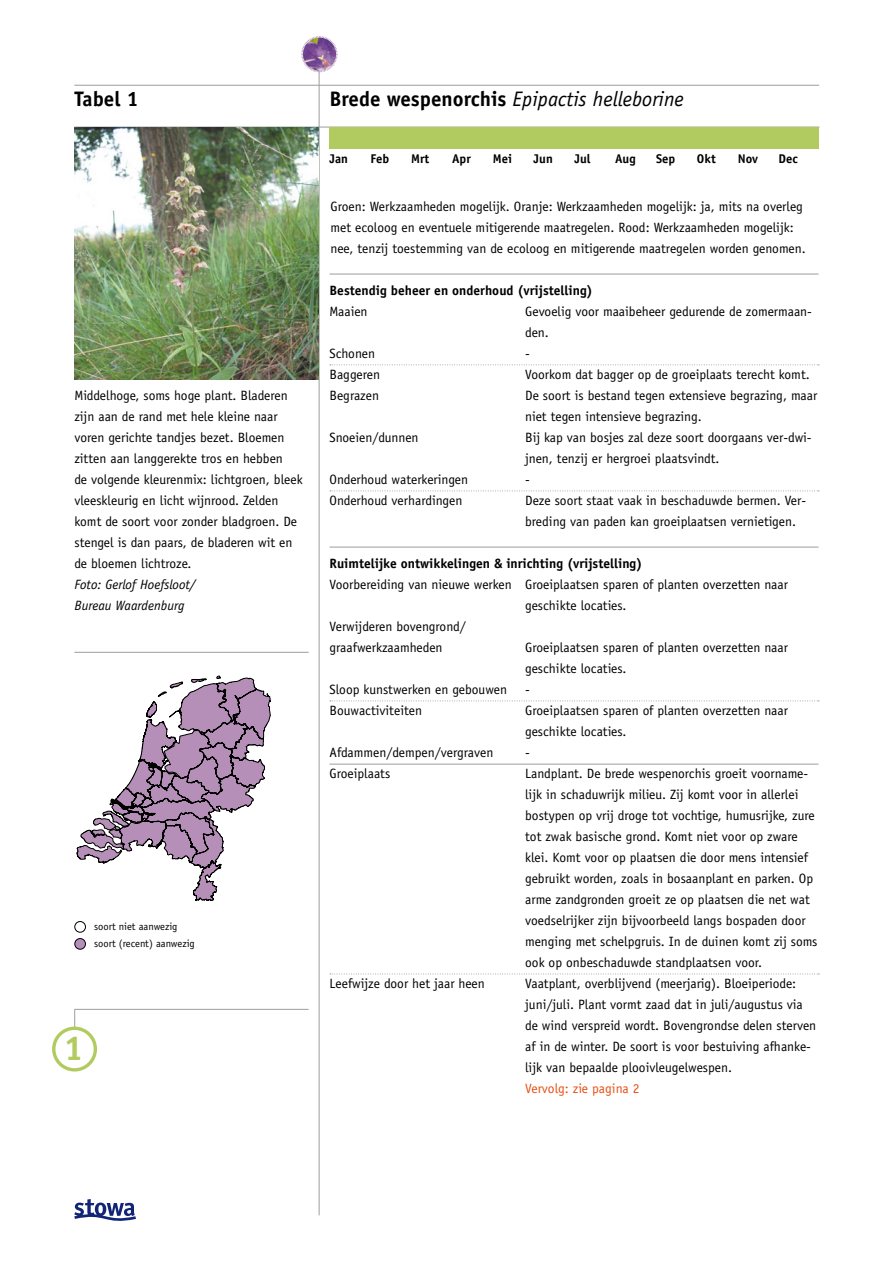
<style>
.page{position:relative;width:893px;height:1263px;background:#fff}
.page>*{position:absolute;margin:0;border:0;box-sizing:border-box;transform-origin:0 0}
.t1{font:700 34.8px "Officina Sans";color:#b2cb61}
.t2{font:italic 21px "Officina Sans";color:#000}
.t3{font:700 21px "Officina Sans";color:#000}
.t4{font:13.5px/21px "Officina Sans";color:#000}
.t5{font:700 13.5px "Officina Sans";color:#000}
.t6{font:italic 13.5px/21px "Officina Sans";color:#000}
.t7{font:13.5px "Officina Sans";color:#e74e13}
.t8{font:700 12.6px "Officina Sans";color:#000}
.t9{font:10.5px/17px "Officina Sans";color:#000}
.s1{font-weight:700;font-style:normal}
</style>
<div class="page">
<svg style="left:74px;top:1009px;width:1px;height:17px"></svg>
<hr style="left:75px;top:1009px;width:234px;height:1px;background:#9c9d9f">
<hr style="left:74px;top:85px;width:745px;height:1px;background:#9c9d9f">
<hr style="left:319px;top:70px;width:1px;height:1145px;background:#9c9d9f">
<hr style="left:74px;top:127px;width:745px;height:1px;background:#9c9d9f">
<hr style="left:74px;top:652px;width:235px;height:1px;background:#9c9d9f">
<div style="left:301px;top:36px;width:36px;height:36px;border:2px dashed #b58fb8;border-radius:50%"></div>
<img style="left:303px;top:38px;width:33px;height:33px;border-radius:50%">
<div style="left:52px;top:1026px;width:45px;height:45px;border:3px solid #b2cb61;border-radius:50%"></div>
<div style="left:74px;top:921px;width:12px;height:11px;border:1px solid #000;border-radius:50%"></div>
<div style="left:75px;top:938px;width:10px;height:11px;background:#b58fb8;border-radius:50%"></div>
<div style="left:74px;top:938px;width:12px;height:11px;border:1px solid #000;border-radius:50%"></div>
<div style="left:330px;top:127px;width:489px;height:21px;background:#b2cb61"></div>
<hr style="left:330px;top:274px;width:489px;height:1px;background:#9c9d9f">
<svg style="left:330px;top:364px;width:489px;height:1px"></svg>
<svg style="left:330px;top:490px;width:489px;height:1px"></svg>
<hr style="left:330px;top:547px;width:489px;height:1px;background:#9c9d9f">
<svg style="left:330px;top:700px;width:489px;height:1px"></svg>
<hr style="left:330px;top:764px;width:489px;height:1px;background:#9c9d9f">
<svg style="left:330px;top:973px;width:489px;height:1px"></svg>
<svg style="left:77px;top:676px;width:194px;height:225px"></svg>
<svg style="left:74px;top:1199px;width:62px;height:22px"></svg>
<img style="left:74px;top:127px;width:245px;height:252px">
<h2 class="t3" style="left:74px;top:86px;width:66px">Tabel 1</h2>
<p class="t4" style="left:74px;top:385px;width:230px">Middelhoge, soms hoge plant. Bladeren zijn aan de rand met hele kleine naar voren gerichte tandjes bezet. Bloemen zitten aan langgerekte tros en hebben<br>de volgende kleurenmix: lichtgroen, bleek vleeskleurig en licht wijnrood. Zelden komt de soort voor zonder bladgroen. De stengel is dan paars, de bladeren wit en de bloemen lichtroze.</p>
<p class="t6" style="left:74px;top:574px;width:123px">Foto: Gerlof Hoefsloot/<br>Bureau Waardenburg</p>
<p class="t9" style="left:94px;top:918px;width:102px">soort niet aanwezig soort (recent) aanwezig</p>
<h1 class="t1" style="left:64px;top:1027px;width:21px">1</h1>
<h2 class="t2" style="left:330px;top:87px;width:356px"><span class="s1">Brede wespenorchis</span> Epipactis helleborine</h2>
<p class="t8" style="left:330px;top:151px;width:20px">Jan</p>
<p class="t8" style="left:370px;top:151px;width:20px">Feb</p>
<p class="t8" style="left:411px;top:151px;width:20px">Mrt</p>
<p class="t8" style="left:452px;top:151px;width:20px">Apr</p>
<p class="t8" style="left:493px;top:151px;width:21px">Mei</p>
<p class="t8" style="left:534px;top:151px;width:21px">Jun</p>
<p class="t8" style="left:574px;top:151px;width:18px">Jul</p>
<p class="t8" style="left:615px;top:151px;width:22px">Aug</p>
<p class="t8" style="left:656px;top:151px;width:21px">Sep</p>
<p class="t8" style="left:697px;top:151px;width:20px">Okt</p>
<p class="t8" style="left:738px;top:151px;width:22px">Nov</p>
<p class="t8" style="left:778px;top:151px;width:21px">Dec</p>
<p class="t4" style="left:331px;top:196px;width:477px">Groen: Werkzaamheden mogelijk. Oranje: Werkzaamheden mogelijk: ja, mits na overleg met ecoloog en eventuele mitigerende maatregelen. Rood: Werkzaamheden mogelijk: nee, tenzij toestemming van de ecoloog en mitigerende maatregelen worden genomen.</p>
<p class="t5" style="left:330px;top:282px;width:265px">Bestendig beheer en onderhoud (vrijstelling)</p>
<p class="t4" style="left:330px;top:301px;width:40px">Maaien</p>
<p class="t4" style="left:525px;top:301px;width:288px">Gevoelig voor maaibeheer gedurende de zomermaan&shy;den.</p>
<p class="t4" style="left:330px;top:343px;width:47px">Schonen</p>
<p class="t4" style="left:525px;top:343px;width:6px">-</p>
<p class="t4" style="left:330px;top:364px;width:52px">Baggeren</p>
<p class="t4" style="left:525px;top:364px;width:286px">Voorkom dat bagger op de groeiplaats terecht komt.</p>
<p class="t4" style="left:330px;top:385px;width:51px">Begrazen</p>
<p class="t4" style="left:525px;top:385px;width:294px">De soort is bestand tegen extensieve begrazing, maar niet tegen intensieve begrazing.</p>
<p class="t4" style="left:330px;top:427px;width:91px">Snoeien/dunnen</p>
<p class="t4" style="left:525px;top:427px;width:288px">Bij kap van bosjes zal deze soort doorgaans ver-dwi&shy;jnen, tenzij er hergroei plaatsvindt.</p>
<p class="t4" style="left:330px;top:469px;width:140px">Onderhoud waterkeringen</p>
<p class="t4" style="left:525px;top:469px;width:6px">-</p>
<p class="t4" style="left:330px;top:490px;width:134px">Onderhoud verhardingen</p>
<p class="t4" style="left:525px;top:490px;width:283px">Deze soort staat vaak in beschaduwde bermen. Ver&shy;breding van paden kan groeiplaatsen vernietigen.</p>
<p class="t5" style="left:330px;top:555px;width:314px">Ruimtelijke ontwikkelingen &amp; inrichting (vrijstelling)</p>
<p class="t4" style="left:330px;top:574px;width:460px">Voorbereiding van nieuwe werken Groeiplaatsen sparen of planten overzetten naar</p>
<p class="t4" style="left:525px;top:595px;width:103px">geschikte locaties.</p>
<p class="t4" style="left:330px;top:616px;width:138px">Verwijderen bovengrond/</p>
<p class="t4" style="left:330px;top:637px;width:115px">graafwerkzaamheden</p>
<p class="t4" style="left:525px;top:637px;width:264px">Groeiplaatsen sparen of planten overzetten naar geschikte locaties.</p>
<p class="t4" style="left:330px;top:679px;width:179px">Sloop kunstwerken en gebouwen</p>
<p class="t4" style="left:525px;top:679px;width:6px">-</p>
<p class="t4" style="left:330px;top:700px;width:94px">Bouwactiviteiten</p>
<p class="t4" style="left:525px;top:700px;width:264px">Groeiplaatsen sparen of planten overzetten naar geschikte locaties.</p>
<p class="t4" style="left:330px;top:742px;width:165px">Afdammen/dempen/vergraven</p>
<p class="t4" style="left:525px;top:742px;width:6px">-</p>
<p class="t4" style="left:330px;top:763px;width:62px">Groeiplaats</p>
<p class="t4" style="left:525px;top:763px;width:294px">Landplant. De brede wespenorchis groeit voorname&shy;lijk in schaduwrijk milieu. Zij komt voor in allerlei bostypen op vrij droge tot vochtige, humusrijke, zure tot zwak basische grond. Komt niet voor op zware klei. Komt voor op plaatsen die door mens intensief gebruikt worden, zoals in bosaanplant en parken. Op arme zandgronden groeit ze op plaatsen die net wat voedselrijker zijn bijvoorbeeld langs bospaden door menging met schelpgruis. In de duinen komt zij soms ook op onbeschaduwde standplaatsen voor.</p>
<p class="t4" style="left:330px;top:973px;width:157px">Leefwijze door het jaar heen</p>
<p class="t4" style="left:525px;top:973px;width:293px">Vaatplant, overblijvend (meerjarig). Bloeiperiode: juni/juli. Plant vormt zaad dat in juli/augustus via de wind verspreid wordt. Bovengrondse delen sterven af in de winter. De soort is voor bestuiving afhanke&shy;lijk van bepaalde plooivleugelwespen.</p>
<p class="t7" style="left:525px;top:1081px;width:116px">Vervolg: zie pagina 2</p>
</div>
